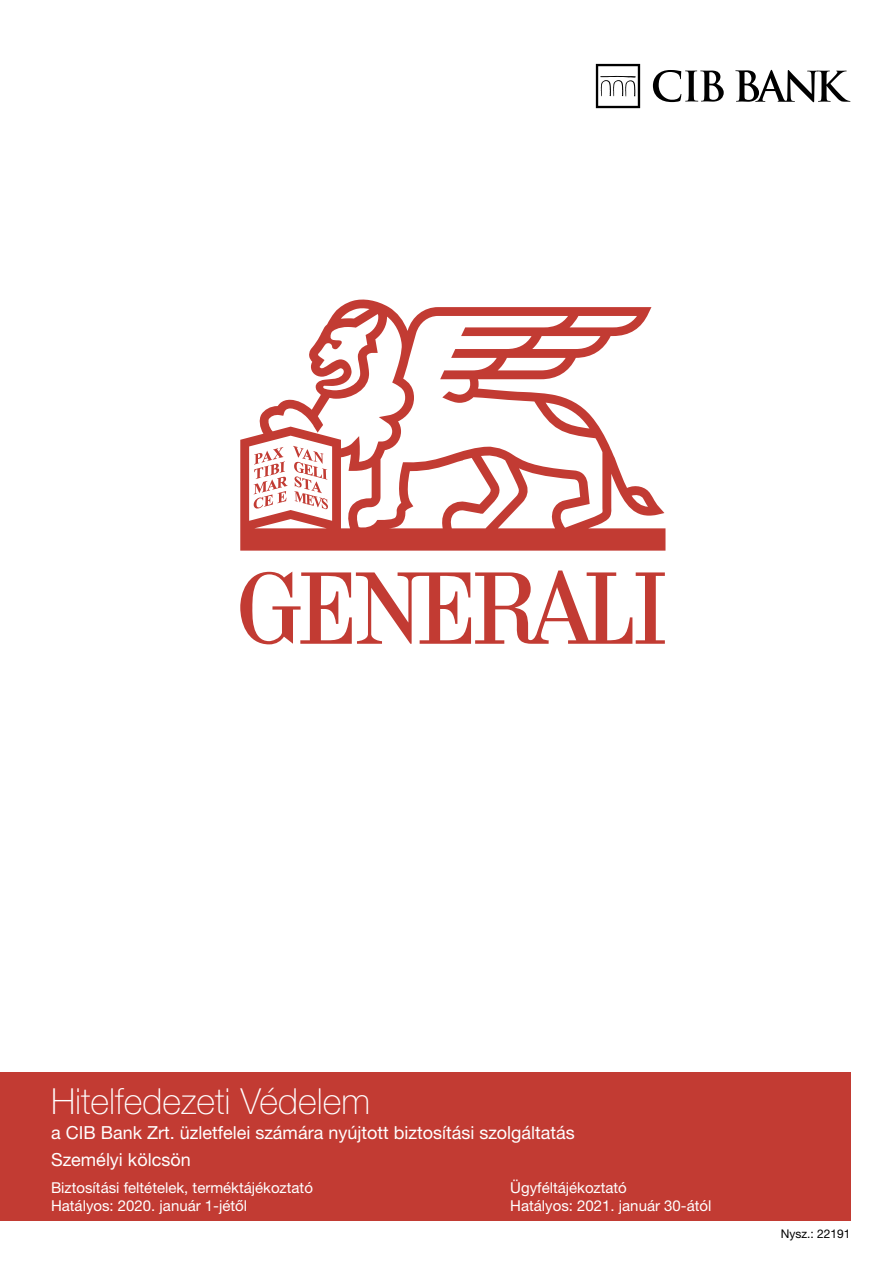
<style>
.page{position:relative;width:893px;height:1263px;background:#fff}
.page>*{position:absolute;margin:0;border:0;box-sizing:border-box;transform-origin:0 0}
.t1{font:100 36px "Helvetica Neue LT Pro";color:#fff}
.t2{font:18px/27.2px "Helvetica Neue LT Pro";color:#fff}
.t3{font:15px "Helvetica Neue LT Pro";color:#fff}
.t4{font:12px "Helvetica Neue LT Pro";color:#000}
</style>
<div class="page">
<div style="left:0;top:1071px;width:850px;height:149px;background:#c23b33"></div>
<svg style="left:240px;top:299px;width:425px;height:345px"></svg>
<svg style="left:596px;top:64px;width:44px;height:44px"></svg>
<svg style="left:735px;top:70px;width:115px;height:32px"></svg>
<svg style="left:653px;top:70px;width:71px;height:32px"></svg>
<h1 class="t1" style="left:51px;top:1081px;width:321px">Hitelfedezeti Védelem</h1>
<p class="t2" style="left:51px;top:1119px;width:525px">a CIB Bank Zrt. üzletfelei számára nyújtott biztosítási szolgáltatás<br>Személyi kölcsön</p>
<p class="t3" style="left:51px;top:1179px;width:263px">Biztosítási feltételek, terméktájékoztató</p>
<p class="t3" style="left:510px;top:1179px;width:118px">Ügyféltájékoztató</p>
<p class="t3" style="left:51px;top:1197px;width:198px">Hatályos: 2020. január 1-jétől</p>
<p class="t3" style="left:510px;top:1197px;width:203px">Hatályos: 2021. január 30-ától</p>
<p class="t4" style="left:781px;top:1226px;width:71px">Nysz.: 22191</p>
</div>
